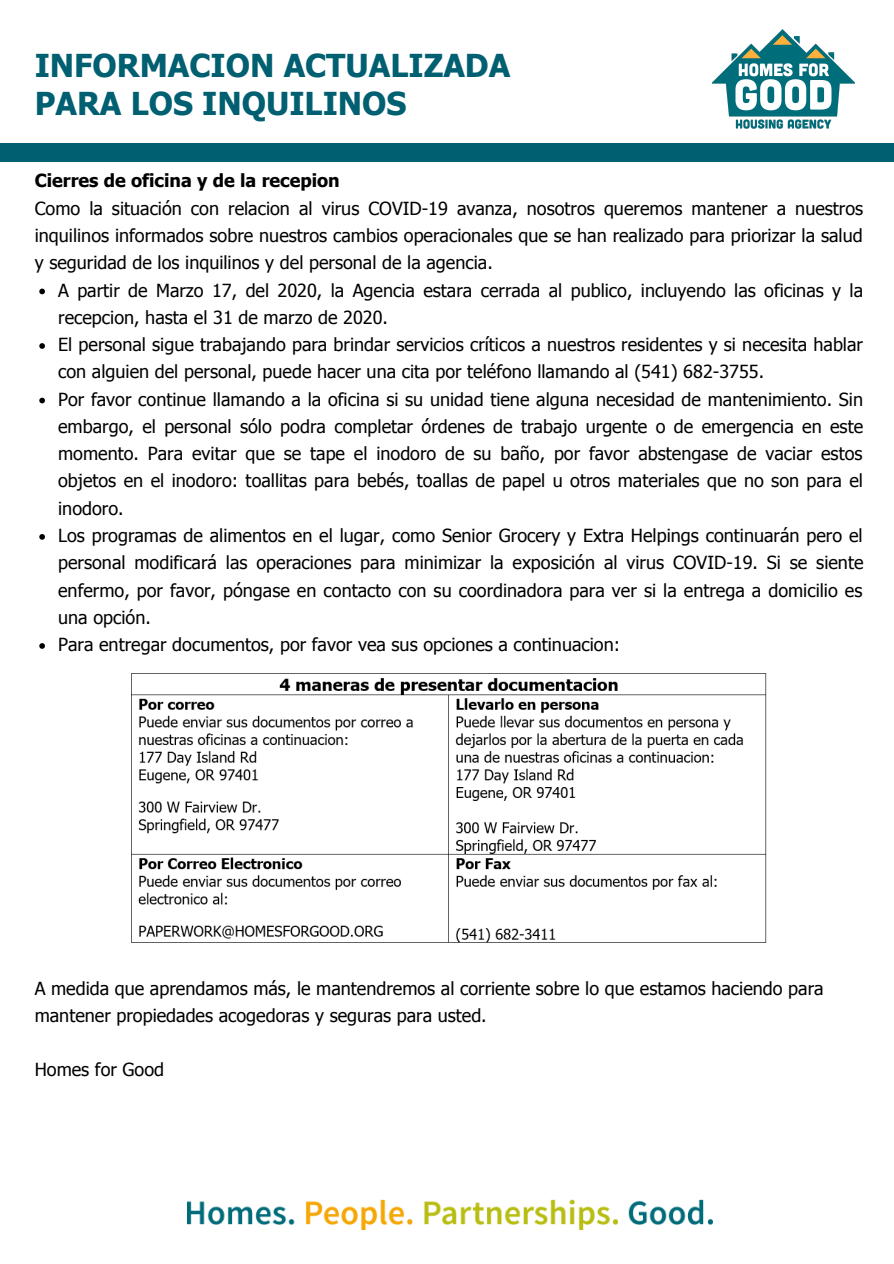
<style>
.page{position:relative;width:894px;height:1264px;background:#fff}
.page>*{position:absolute;margin:0;border:0;box-sizing:border-box;transform-origin:0 0}
.t1{font:700 31.5px/38.2px "Tahoma";color:#005f71}
.t2{font:18px/27.3px "Tahoma";color:#000}
.t3{font:700 18px "Tahoma";color:#000}
</style>
<div class="page">
<div style="left:0;top:144px;width:893px;height:18px;background:#005f71"></div>
<img style="left:712px;top:29px;width:141px;height:99px">
<svg style="left:39px;top:288px;width:6px;height:6px"></svg>
<svg style="left:39px;top:343px;width:6px;height:6px"></svg>
<svg style="left:39px;top:397px;width:6px;height:6px"></svg>
<svg style="left:39px;top:534px;width:6px;height:5px"></svg>
<svg style="left:39px;top:643px;width:6px;height:5px"></svg>
<img style="left:187px;top:1199px;width:525px;height:30px">
<img style="left:131px;top:673px;width:636px;height:270px">
<h1 class="t1" style="left:35px;top:45px;width:477px">INFORMACION ACTUALIZADA<br>PARA LOS INQUILINOS</h1>
<p class="t3" style="left:35px;top:169px;width:306px">Cierres de oficina y de la recepion</p>
<p class="t2" style="left:35px;top:194px;width:829px;text-align:justify">Como la situación con relacion al virus COVID-19 avanza, nosotros queremos mantener a nuestros inquilinos informados sobre nuestros cambios operacionales que se han realizado para priorizar la salud y seguridad de los inquilinos y del personal de la agencia.</p>
<p class="t2" style="left:58px;top:276px;width:806px">A partir de Marzo 17, del 2020, la Agencia estara cerrada al publico, incluyendo las oficinas y la recepcion, hasta el 31 de marzo de 2020.<br>El personal sigue trabajando para brindar servicios críticos a nuestros residentes y si necesita hablar con alguien del personal, puede hacer una cita por teléfono llamando al (541) 682-3755.<br>Por favor continue llamando a la oficina si su unidad tiene alguna necesidad de mantenimiento. Sin embargo, el personal sólo podra completar órdenes de trabajo urgente o de emergencia en este momento. Para evitar que se tape el inodoro de su baño, por favor abstengase de vaciar estos objetos en el inodoro: toallitas para bebés, toallas de papel u otros materiales que no son para el inodoro.<br>Los programas de alimentos en el lugar, como Senior Grocery y Extra Helpings continuarán pero el personal modificará las operaciones para minimizar la exposición al virus COVID-19. Si se siente enfermo, por favor, póngase en contacto con su coordinadora para ver si la entrega a domicilio es una opción.<br>Para entregar documentos, por favor vea sus opciones a continuacion:</p>
<p class="t2" style="left:35px;top:974px;width:790px">A medida que aprendamos más, le mantendremos al corriente sobre lo que estamos haciendo para mantener propiedades acogedoras y seguras para usted.</p>
<p class="t2" style="left:35px;top:1055px;width:131px">Homes for Good</p>
</div>
